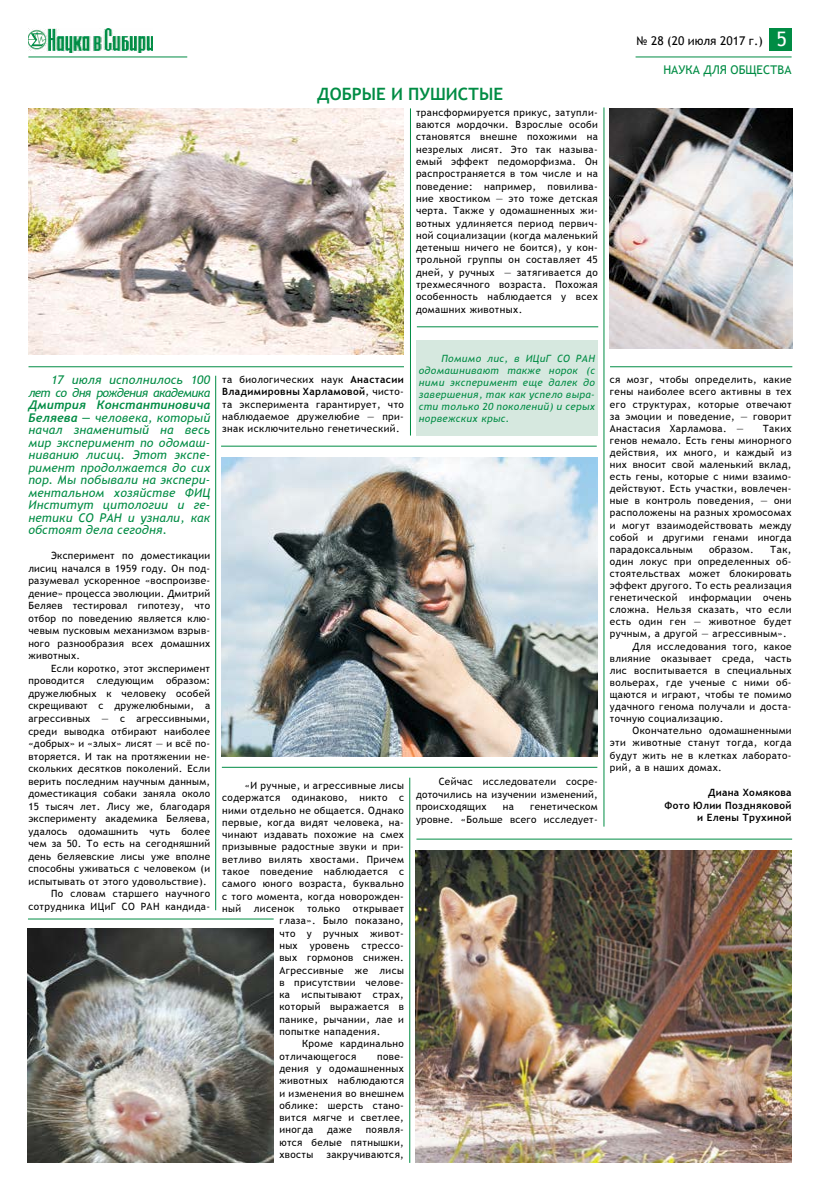
<style>
.page{position:relative;width:820px;height:1191px;background:#fff}
.page>*{position:absolute;margin:0;border:0;box-sizing:border-box;transform-origin:0 0}
.t1{font:700 17px "Trebuchet MS";color:#008c44}
.t2{font:italic 12px/12.5px "Trebuchet MS";letter-spacing:.02em;color:#008c44;text-align:justify}
.t3{font:italic 12px/12.5px "Trebuchet MS";letter-spacing:-.04em;color:#008c44;text-align:right}
.t4{font:italic 700 12px "Trebuchet";letter-spacing:.02em;color:#008c44}
.t5{font:12px "Trebuchet MS";color:#000}
.t6{font:12px "Trebuchet MS";color:#008c44}
.t7{font:10px/12.3px "Trebuchet MS";letter-spacing:.04em;color:#000;text-align:justify}
.t8{font:italic 10px/12px "Trebuchet MS";letter-spacing:.04em;color:#008c44;text-align:justify}
.t9{font:700 10px/12.5px "Trebuchet MS";letter-spacing:.03em;color:#000;text-align:right}
.s1{font-size:20px;color:#fff}
.s2{font-family:"Trebuchet";font-weight:700}
.s3{font-weight:700}
</style>
<div class="page">
<hr style="left:28px;top:57px;width:159px;height:1px;background:#008c44">
<div style="left:768px;top:28px;width:23px;height:23px;background:#008c44"></div>
<hr style="left:635px;top:57px;width:156px;height:1px;background:#008c44">
<img style="left:28px;top:28px;width:125px;height:25px">
<div style="left:416px;top:340px;width:182px;height:95px;background:#d6e8df"></div>
<hr style="left:603px;top:107px;width:1px;height:719px;background:#008c44">
<hr style="left:215px;top:376px;width:1px;height:534px;background:#008c44">
<hr style="left:410px;top:108px;width:1px;height:327px;background:#008c44">
<hr style="left:409px;top:777px;width:1px;height:385px;background:#008c44">
<img style="left:416px;top:851px;width:375px;height:311px">
<hr style="left:416px;top:326px;width:182px;height:1px;background:#008c44">
<hr style="left:28px;top:366px;width:376px;height:1px;background:#008c44">
<hr style="left:222px;top:767px;width:375px;height:1px;background:#008c44">
<hr style="left:609px;top:366px;width:183px;height:1px;background:#008c44">
<img style="left:28px;top:108px;width:376px;height:246px">
<img style="left:221px;top:457px;width:376px;height:299px">
<hr style="left:28px;top:918px;width:245px;height:1px;background:#008c44">
<hr style="left:416px;top:839px;width:375px;height:1px;background:#008c44">
<hr style="left:221px;top:446px;width:375px;height:1px;background:#008c44">
<img style="left:28px;top:928px;width:245px;height:234px">
<img style="left:609px;top:108px;width:182px;height:241px">
<h1 class="t1" style="left:317px;top:84px;width:187px">ДОБРЫЕ И ПУШИСТЫЕ</h1>
<p class="t7" style="left:416px;top:106px;width:183px">трансформируется прикус, затупли&shy;ваются мордочки. Взрослые особи становятся внешне похожими на незрелых лисят. Это так называ&shy;емый эффект педоморфизма. Он распространяется в том числе и на поведение: например, повилива&shy;ние хвостиком — это тоже детская черта. Также у одомашненных жи&shy;вотных удлиняется период первич&shy;ной социализации (когда маленький детеныш ничего не боится), у кон&shy;трольной группы он составляет 45 дней, у ручных — затягивается до трехмесячного возраста. Похожая особенность наблюдается у всех домашних животных.</p>
<p class="t5" style="left:636px;top:34px;width:152px">№ 28 (20 июля 2017 г.) <span class="s1">5</span></p>
<p class="t6" style="left:663px;top:63px;width:130px">НАУКА ДЛЯ ОБЩЕСТВА</p>
<p class="t3" style="left:28px;top:374px;width:183px">17 июля исполнилось 100 лет со дня рождения академика</p>
<p class="t4" style="left:28px;top:398px;width:183px">Дмитрия Константиновича</p>
<p class="t2" style="left:28px;top:411px;width:183px"><span class="s2">Беляева</span> — человека, который начал знаменитый на весь мир эксперимент по одомаш&shy;ниванию лисиц. Этот экспе&shy;римент продолжается до сих пор. Мы побывали на экспери&shy;ментальном хозяйстве ФИЦ Институт цитологии и ге&shy;нетики СО РАН и узнали, как обстоят дела сегодня.</p>
<p class="t7" style="left:28px;top:550px;width:183px;text-indent:23px">Эксперимент по доместикации лисиц начался в 1959 году. Он под&shy;разумевал ускоренное «воспроизве&shy;дение» процесса эволюции. Дмитрий Беляев тестировал гипотезу, что отбор по поведению является клю&shy;чевым пусковым механизмом взрыв&shy;ного разнообразия всех домашних животных.</p>
<p class="t7" style="left:51px;top:662px;width:160px">Если коротко, этот эксперимент</p>
<p class="t7" style="left:28px;top:675px;width:183px">проводится следующим образом:</p>
<p class="t7" style="left:28px;top:687px;width:183px">дружелюбных к человеку особей</p>
<p class="t7" style="left:28px;top:700px;width:183px">скрещивают с дружелюбными, а</p>
<p class="t7" style="left:28px;top:712px;width:183px">агрессивных — с агрессивными,</p>
<p class="t7" style="left:28px;top:725px;width:183px">среди выводка отбирают наиболее</p>
<p class="t7" style="left:28px;top:737px;width:183px">«добрых» и «злых» лисят — и всё по-</p>
<p class="t7" style="left:28px;top:750px;width:183px">вторяется. И так на протяжении не-</p>
<p class="t7" style="left:28px;top:762px;width:183px">скольких десятков поколений. Если</p>
<p class="t7" style="left:28px;top:775px;width:183px">верить последним научным данным,</p>
<p class="t7" style="left:28px;top:787px;width:183px">доместикация собаки заняла около</p>
<p class="t7" style="left:28px;top:800px;width:183px">15 тысяч лет. Лису же, благодаря</p>
<p class="t7" style="left:28px;top:812px;width:183px">эксперименту академика Беляева,</p>
<p class="t7" style="left:28px;top:825px;width:183px">удалось одомашнить чуть более</p>
<p class="t7" style="left:28px;top:837px;width:183px">чем за 50. То есть на сегодняшний</p>
<p class="t7" style="left:28px;top:850px;width:183px">день беляевские лисы уже вполне</p>
<p class="t7" style="left:28px;top:862px;width:183px">способны уживаться с человеком (и</p>
<p class="t7" style="left:28px;top:875px;width:180px">испытывать от этого удовольствие).</p>
<p class="t7" style="left:51px;top:887px;width:160px">По словам старшего научного</p>
<p class="t7" style="left:28px;top:900px;width:183px">сотрудника ИЦиГ СО РАН кандида-</p>
<p class="t7" style="left:222px;top:373px;width:183px">та биологических наук <span class="s3">Анастасии Владимировны Харламовой</span>, чисто&shy;та эксперимента гарантирует, что наблюдаемое дружелюбие — при&shy;знак исключительно генетический.</p>
<p class="t7" style="left:222px;top:779px;width:183px;text-indent:23px">«И ручные, и агрессивные лисы содержатся одинаково, никто с ними отдельно не общается. Однако первые, когда видят человека, на&shy;чинают издавать похожие на смех призывные радостные звуки и при&shy;ветливо вилять хвостами. Причем такое поведение наблюдается с самого юного возраста, буквально с того момента, когда новорожден&shy;ный</p>
<p class="t7" style="left:254px;top:902px;width:42px">лисенок</p>
<p class="t7" style="left:307px;top:902px;width:35px">только</p>
<p class="t7" style="left:279px;top:902px;width:126px;text-indent:74px">открывает глаза». Было показано, что у ручных живот&shy;ных уровень стрессо&shy;вых гормонов снижен.<br>Агрессивные же лисы в присутствии челове&shy;ка испытывают страх, который выражается в панике, рычании, лае и попытке нападения.</p>
<p class="t7" style="left:279px;top:1037px;width:126px;text-indent:23px">Кроме кардинально отличающегося</p>
<p class="t7" style="left:279px;top:1050px;width:126px;text-indent:98px">пове&shy;дения у одомашненных животных наблюдаются и изменения во внешнем облике: шерсть стано&shy;вится мягче и светлее, иногда</p>
<p class="t7" style="left:279px;top:1124px;width:126px;text-indent:86px">появля&shy;ются белые пятнышки, хвосты</p>
<p class="t7" style="left:327px;top:1124px;width:26px">даже</p>
<p class="t7" style="left:326px;top:1148px;width:79px">закручиваются,</p>
<p class="t8" style="left:418px;top:353px;width:177px;text-indent:23px">Помимо лис, в ИЦиГ СО РАН одомашнивают также норок (с ними эксперимент еще далек до завершения, так как успело выра&shy;сти только 20 поколений) и серых норвежских крыс.</p>
<p class="t7" style="left:416px;top:775px;width:183px;text-indent:23px">Сейчас исследователи сосре&shy;доточились на изучении изменений, происходящих</p>
<p class="t7" style="left:416px;top:800px;width:183px;text-align:right">генетическом<br>уровне. «Больше всего исследует-</p>
<p class="t7" style="left:502px;top:800px;width:13px">на</p>
<p class="t7" style="left:609px;top:373px;width:183px">ся мозг, чтобы определить, какие гены наиболее всего активны в тех его структурах, которые отвечают за эмоции и поведение, — говорит Анастасия Харламова. —</p>
<p class="t7" style="left:609px;top:422px;width:183px;text-indent:153px">Таких генов немало. Есть гены минорного действия, их много, и каждый из них вносит свой маленький вклад, есть гены, которые с ними взаимо&shy;действуют. Есть участки, вовлечен&shy;ные в контроль поведения, — они расположены на разных хромосомах и могут взаимодействовать между собой и другими генами иногда парадоксальным</p>
<p class="t7" style="left:708px;top:543px;width:46px">образом.</p>
<p class="t7" style="left:769px;top:543px;width:23px">Так,</p>
<p class="t7" style="left:609px;top:555px;width:183px">один локус при определенных об-</p>
<p class="t7" style="left:609px;top:567px;width:183px">стоятельствах может блокировать</p>
<p class="t7" style="left:609px;top:579px;width:183px">эффект другого. То есть реализация</p>
<p class="t7" style="left:609px;top:591px;width:183px">генетической информации очень</p>
<p class="t7" style="left:609px;top:604px;width:183px">сложна. Нельзя сказать, что если</p>
<p class="t7" style="left:609px;top:616px;width:183px">есть один ген — животное будет</p>
<p class="t7" style="left:609px;top:628px;width:178px">ручным, а другой — агрессивным».</p>
<p class="t7" style="left:632px;top:640px;width:160px">Для исследования того, какое</p>
<p class="t7" style="left:609px;top:652px;width:183px">влияние оказывает среда, часть</p>
<p class="t7" style="left:609px;top:664px;width:183px">лис воспитывается в специальных</p>
<p class="t7" style="left:609px;top:676px;width:183px">вольерах, где ученые с ними об-</p>
<p class="t7" style="left:609px;top:688px;width:183px">щаются и играют, чтобы те помимо</p>
<p class="t7" style="left:609px;top:700px;width:183px">удачного генома получали и доста-</p>
<p class="t7" style="left:609px;top:712px;width:115px">точную социализацию.</p>
<p class="t7" style="left:632px;top:725px;width:160px">Окончательно одомашненными</p>
<p class="t7" style="left:609px;top:737px;width:183px">эти животные станут тогда, когда</p>
<p class="t7" style="left:609px;top:749px;width:183px">будут жить не в клетках лаборато-</p>
<p class="t7" style="left:609px;top:761px;width:113px">рий, а в наших домах.</p>
<p class="t9" style="left:664px;top:786px;width:128px">Диана Хомякова<br>Фото Юлии Поздняковой и Елены Трухиной</p>
</div>
